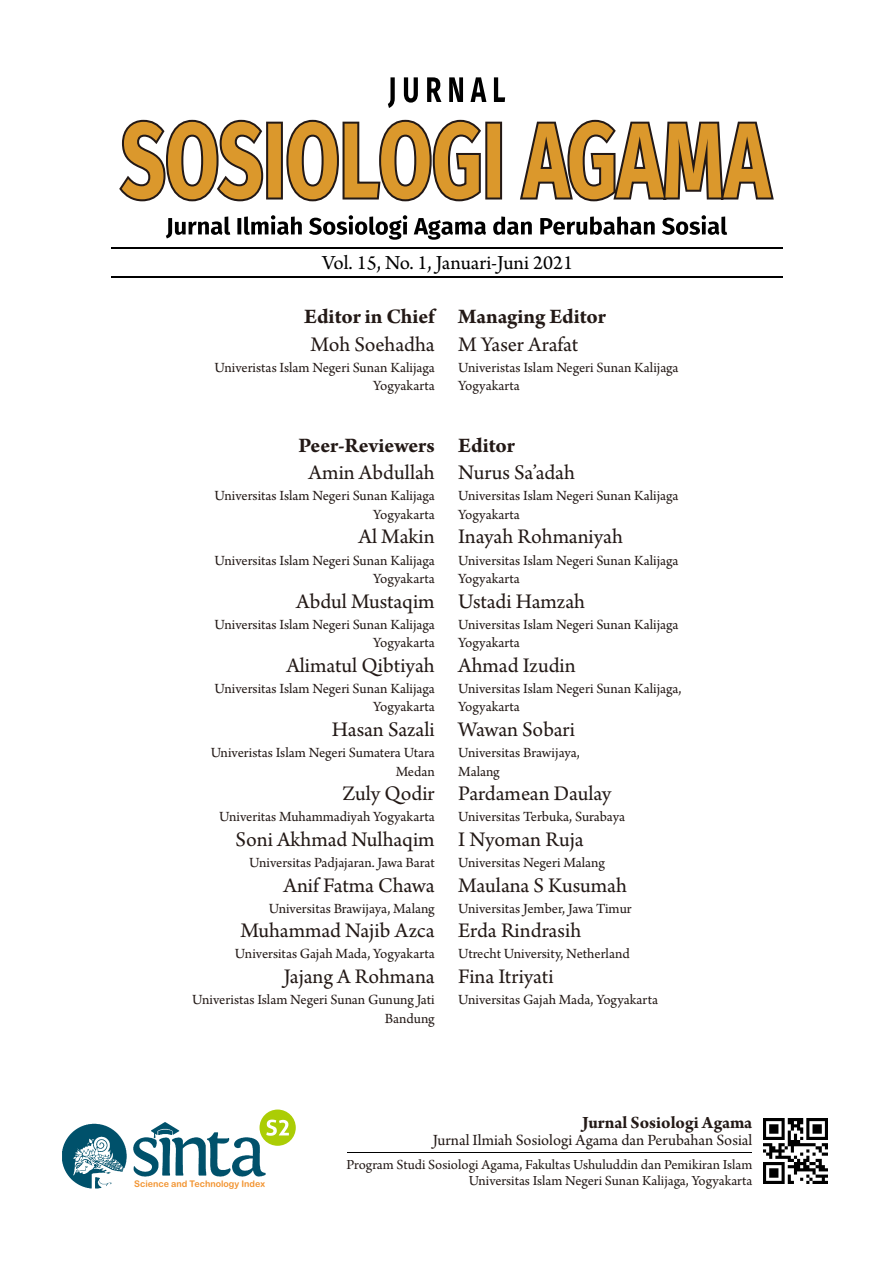
<style>
.page{position:relative;width:893px;height:1263px;background:#fff}
.page>*{position:absolute;margin:0;border:0;box-sizing:border-box;transform-origin:0 0}
.t1{font:21.9px "Arno Pro";color:#231916}
.t2{font:700 21.9px "Arno Pro";color:#231916}
.t3{font:21px "Arno Pro";color:#000}
.t4{font:700 18.3px "Arno Pro";color:#231916}
.t5{font:16.35px "Arno Pro";color:#231916}
.t6{font:14.85px/18.5px "Arno Pro";color:#231916;text-align:right}
.t7{font:14.55px "Arno Pro";color:#231916}
.t8{font:9.15px "Arial Rounded MT Bold";color:#f29431}
</style>
<div class="page">
<hr style="left:111px;top:248px;width:671px;height:1px;background:#000">
<hr style="left:111px;top:276px;width:671px;height:2px;background:#000">
<svg style="left:119px;top:97px;width:655px;height:105px"></svg>
<svg style="left:122px;top:122px;width:649px;height:77px;fill:#db982c"></svg>
<svg style="left:388px;top:77px;width:117px;height:31px"></svg>
<svg style="left:166px;top:215px;width:561px;height:25px"></svg>
<img style="left:763px;top:1119px;width:65px;height:64px">
<hr style="left:347px;top:1152px;width:405px;height:1px;background:#000">
<svg style="left:62px;top:1124px;width:65px;height:64px"></svg>
<div style="left:260px;top:1109px;width:36px;height:37px;background:#abcd05;border-radius:50%"></div>
<svg style="left:133px;top:1119px;width:156px;height:57px"></svg>
<h2 class="t3" style="left:322px;top:255px;width:252px">Vol. 15, No. 1, Januari-Juni 2021</h2>
<h1 class="t2" style="left:304px;top:308px;width:132px">Editor in Chief</h1>
<h1 class="t1" style="left:310px;top:336px;width:126px">Moh Soehadha</h1>
<p class="t6" style="left:214px;top:360px;width:222px">Univeristas Islam Negeri Sunan Kalijaga<br>Yogyakarta</p>
<h1 class="t2" style="left:298px;top:437px;width:138px">Peer-Reviewers</h1>
<h1 class="t1" style="left:309px;top:464px;width:128px">Amin Abdullah</h1>
<p class="t6" style="left:215px;top:488px;width:222px">Universitas Islam Negeri Sunan Kalijaga<br>Yogyakarta</p>
<h1 class="t1" style="left:359px;top:529px;width:78px">Al Makin</h1>
<p class="t6" style="left:215px;top:553px;width:222px">Universitas Islam Negeri Sunan Kalijaga<br>Yogyakarta</p>
<h1 class="t1" style="left:296px;top:593px;width:140px">Abdul Mustaqim</h1>
<p class="t6" style="left:215px;top:617px;width:222px">Universitas Islam Negeri Sunan Kalijaga<br>Yogyakarta</p>
<h1 class="t1" style="left:286px;top:657px;width:150px">Alimatul Qibtiyah</h1>
<p class="t6" style="left:215px;top:681px;width:222px">Universitas Islam Negeri Sunan Kalijaga<br>Yogyakarta</p>
<h1 class="t1" style="left:332px;top:721px;width:104px">Hasan Sazali</h1>
<p class="t6" style="left:211px;top:745px;width:226px">Univeristas Islam Negeri Sumatera Utara<br>Medan</p>
<h1 class="t1" style="left:342px;top:785px;width:94px">Zuly Qodir</h1>
<p class="t6" style="left:219px;top:809px;width:217px">Univeritas Muhammadiyah Yogyakarta</p>
<h1 class="t1" style="left:236px;top:831px;width:201px">Soni Akhmad Nulhaqim</h1>
<p class="t6" style="left:249px;top:855px;width:187px">Universitas Padjajaran. Jawa Barat</p>
<h1 class="t1" style="left:283px;top:877px;width:153px">Anif Fatma Chawa</h1>
<p class="t6" style="left:269px;top:901px;width:167px">Universitas Brawijaya, Malang</p>
<h1 class="t1" style="left:240px;top:922px;width:196px">Muhammad Najib Azca</h1>
<p class="t6" style="left:235px;top:946px;width:201px">Universitas Gajah Mada, Yogyakarta</p>
<h1 class="t1" style="left:284px;top:968px;width:152px">Jajang A Rohmana</h1>
<p class="t6" style="left:192px;top:992px;width:244px">Univeristas Islam Negeri Sunan Gunung Jati<br>Bandung</p>
<h1 class="t2" style="left:458px;top:308px;width:149px">Managing Editor</h1>
<h1 class="t1" style="left:458px;top:336px;width:121px">M Yaser Arafat</h1>
<p class="t6" style="left:458px;top:360px;width:222px;text-align:left">Univeristas Islam Negeri Sunan Kalijaga<br>Yogyakarta</p>
<h1 class="t2" style="left:458px;top:437px;width:58px">Editor</h1>
<h1 class="t1" style="left:458px;top:464px;width:118px">Nurus Sa’adah</h1>
<p class="t6" style="left:458px;top:488px;width:222px;text-align:left">Universitas Islam Negeri Sunan Kalijaga<br>Yogyakarta</p>
<h1 class="t1" style="left:458px;top:529px;width:166px">Inayah Rohmaniyah</h1>
<p class="t6" style="left:458px;top:553px;width:222px;text-align:left">Universitas Islam Negeri Sunan Kalijaga<br>Yogyakarta</p>
<h1 class="t1" style="left:458px;top:593px;width:128px">Ustadi Hamzah</h1>
<p class="t6" style="left:458px;top:617px;width:222px;text-align:left">Universitas Islam Negeri Sunan Kalijaga<br>Yogyakarta</p>
<h1 class="t1" style="left:458px;top:657px;width:119px">Ahmad Izudin</h1>
<p class="t6" style="left:458px;top:681px;width:225px;text-align:left">Universitas Islam Negeri Sunan Kalijaga,<br>Yogyakarta</p>
<h1 class="t1" style="left:458px;top:721px;width:118px">Wawan Sobari</h1>
<p class="t6" style="left:458px;top:745px;width:123px;text-align:left">Universitas Brawijaya,<br>Malang</p>
<h1 class="t1" style="left:458px;top:785px;width:154px">Pardamean Daulay</h1>
<p class="t6" style="left:458px;top:809px;width:168px">Universitas Terbuka, Surabaya</p>
<h1 class="t1" style="left:458px;top:831px;width:127px">I Nyoman Ruja</h1>
<p class="t6" style="left:458px;top:855px;width:148px">Universitas Negeri Malang</p>
<h1 class="t1" style="left:458px;top:877px;width:170px">Maulana S Kusumah</h1>
<p class="t6" style="left:458px;top:901px;width:175px">Universitas Jember, Jawa Timur</p>
<h1 class="t1" style="left:458px;top:922px;width:125px">Erda Rindrasih</h1>
<p class="t6" style="left:458px;top:946px;width:173px">Utrecht University, Netherland</p>
<h1 class="t1" style="left:458px;top:968px;width:97px">Fina Itriyati</h1>
<p class="t6" style="left:458px;top:992px;width:201px">Universitas Gajah Mada, Yogyakarta</p>
<p class="t4" style="left:582px;top:1116px;width:172px">Jurnal Sosiologi Agama</p>
<p class="t5" style="left:433px;top:1134px;width:321px">Jurnal Ilmiah Sosiologi Agama dan Perubahan Sosial</p>
<p class="t7" style="left:346px;top:1159px;width:407px">Program Studi Sosiologi Agama, Fakultas Ushuluddin dan Pemikiran Islam</p>
<p class="t8" style="left:134px;top:1180px;width:132px">Science and Technology Index</p>
<p class="t7" style="left:469px;top:1175px;width:285px">Universitas Islam Negeri Sunan Kalijaga, Yogyakarta</p>
</div>
